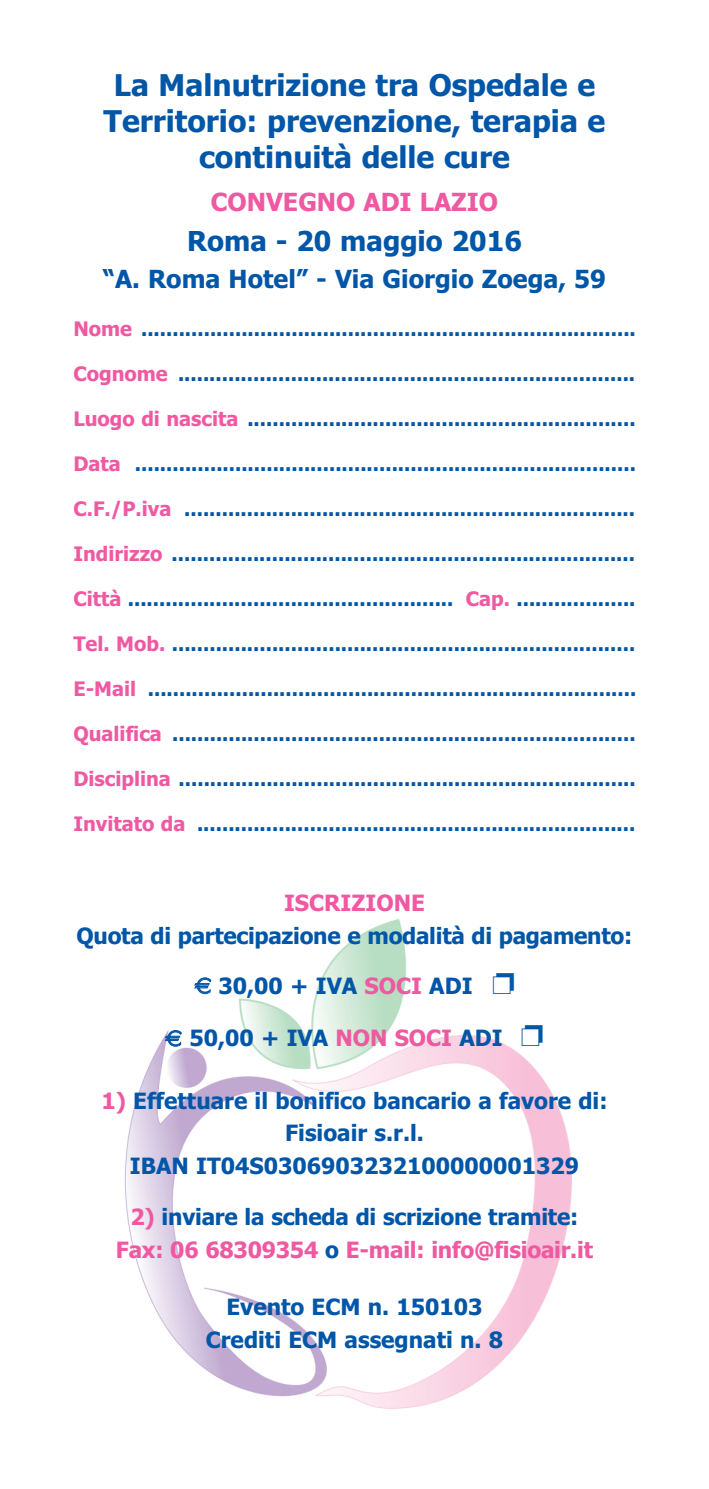
<style>
.page{position:relative;width:709px;height:1489px;background:#fff}
.page>*{position:absolute;margin:0;border:0;box-sizing:border-box;transform-origin:0 0}
.t1{font:700 30px/36px "Tahoma";color:#0156a8;text-align:center}
.t2{font:700 27.5px "Tahoma";color:#0156a8}
.t3{font:700 25px "Tahoma";color:#0156a8}
.t4{font:700 25px "Tahoma";color:#ef59a1}
.t5{font:700 22.5px/32.5px "Tahoma";color:#0156a8;text-align:center}
.t6{font:700 22.5px/32.5px "Tahoma";letter-spacing:-.01em;color:#ef59a1;text-align:center}
.t7{font:700 20px "Tahoma";color:#0156a8}
.s1{color:#ef59a1}
.s2{font-family:"Euro Sans";font-weight:400}
.s3{color:#0156a8}
</style>
<div class="page">
<img style="left:124px;top:919px;width:448px;height:490px">
<h1 class="t1" style="left:104px;top:68px;width:503px">La Malnutrizione tra Ospedale e<br>Territorio: prevenzione, terapia e continuità delle cure</h1>
<p class="t4" style="left:211px;top:188px;width:289px">CONVEGNO ADI LAZIO</p>
<h2 class="t2" style="left:187px;top:225px;width:336px">Roma - 20 maggio 2016</h2>
<p class="t3" style="left:103px;top:265px;width:505px">“A. Roma Hotel” - Via Giorgio Zoega, 59</p>
<p class="t7" style="left:73px;top:317px;width:564px"><span class="s1">Nome</span> ...............................................................................</p>
<p class="t7" style="left:73px;top:362px;width:563px"><span class="s1">Cognome</span> .........................................................................</p>
<p class="t7" style="left:73px;top:407px;width:564px"><span class="s1">Luogo di nascita</span> ..............................................................</p>
<p class="t7" style="left:73px;top:452px;width:564px"><span class="s1">Data</span> ................................................................................</p>
<p class="t7" style="left:73px;top:497px;width:563px"><span class="s1">C.F./P.iva</span> ........................................................................</p>
<p class="t7" style="left:73px;top:542px;width:563px"><span class="s1">Indirizzo</span> ..........................................................................</p>
<p class="t7" style="left:73px;top:587px;width:563px"><span class="s1">Città</span> .................................................... <span class="s1">Cap.</span> ...................</p>
<p class="t7" style="left:73px;top:632px;width:563px"><span class="s1">Tel. Mob.</span> ..........................................................................</p>
<p class="t7" style="left:73px;top:677px;width:564px"><span class="s1">E-Mail</span> ..............................................................................</p>
<p class="t7" style="left:73px;top:722px;width:563px"><span class="s1">Qualifica</span> ..........................................................................</p>
<p class="t7" style="left:73px;top:767px;width:564px"><span class="s1">Disciplina</span> .........................................................................</p>
<p class="t7" style="left:73px;top:812px;width:563px"><span class="s1">Invitato da</span> ......................................................................</p>
<p class="t6" style="left:284px;top:887px;width:142px">ISCRIZIONE</p>
<p class="t5" style="left:77px;top:919px;width:557px">Quota di partecipazione e modalità di pagamento:</p>
<p class="t5" style="left:195px;top:969px;width:321px"><span class="s2">€</span> 30,00 + IVA <span class="s1">SOCI</span> ADI ❐</p>
<p class="t5" style="left:165px;top:1022px;width:380px"><span class="s2">€</span> 50,00 + IVA <span class="s1">NON SOCI</span> ADI ❐</p>
<p class="t5" style="left:101px;top:1084px;width:507px"><span class="s1">1)</span> Effettuare il bonifico bancario a favore di:<br>Fisioair s.r.l.<br>IBAN IT04S0306903232100000001329</p>
<p class="t6" style="left:116px;top:1201px;width:478px">2) <span class="s3">inviare la scheda di scrizione tramite:<br></span>Fax: 06 68309354 <span class="s3">o</span> E-mail: info@fisioair.it</p>
<p class="t5" style="left:206px;top:1291px;width:299px">Evento ECM n. 150103<br>Crediti ECM assegnati n. 8</p>
</div>
